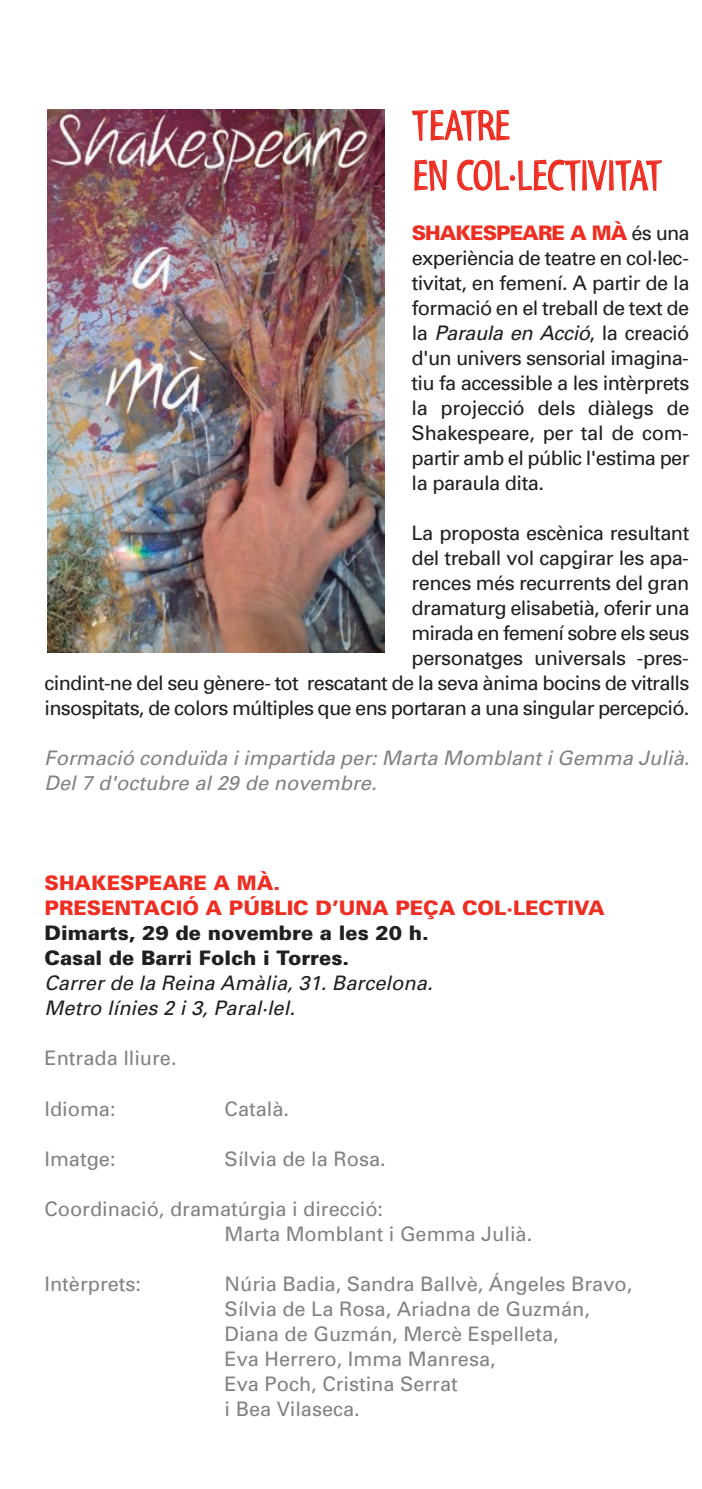
<style>
.page{position:relative;width:702px;height:1489px;background:#fff}
.page>*{position:absolute;margin:0;border:0;box-sizing:border-box;transform-origin:0 0}
.t1{font:42.5px/50px "Myriad Tilt";letter-spacing:-.005em;color:#ee2e22}
.t2{font:20px/25px "Univers";letter-spacing:-.03em;color:#231f20;text-align:justify}
.t3{font:20px/25px "Univers";color:#808285}
.t4{font:italic 20px/25px "Univers";letter-spacing:.005em;color:#808285}
.t5{font:italic 20px/25px "Univers";letter-spacing:.005em;color:#231f20}
.t6{font:900 20px/25px "Univers";color:#ee2e22}
.t7{font:900 20px/25px "Univers";color:#231f20}
.s1{font-weight:900;color:#ee2e22}
.s2{font-style:italic}
</style>
<div class="page">
<img style="left:48px;top:109px;width:336px;height:544px">
<h1 class="t1" style="left:412px;top:104px;width:251px">TEATRE<br>EN COL·LECTIVITAT</h1>
<p class="t2" style="left:411px;top:222px;width:279px"><span class="s1">SHAKESPEARE A MÀ</span> és una experiència de teatre en col·lec&shy;tivitat, en femení. A partir de la formació en el treball de text de la <span class="s2">Paraula en Acció</span>, la creació d'un univers sensorial imagina&shy;tiu fa accessible a les intèrprets la projecció dels diàlegs de Shakespeare, per tal de com&shy;partir amb el públic l'estima per la paraula dita.</p>
<p class="t2" style="left:45px;top:522px;width:646px;text-align:right">La proposta escènica resultant<br>del treball vol capgirar les apa-<br>rences més recurrents del gran<br>dramaturg elisabetià, oferir una<br>mirada en femení sobre els seus<br>personatges universals -pres-<br>cindint-ne del seu gènere- tot rescatant de la seva ànima bocins de vitralls insospitats, de colors múltiples que ens portaran a una singular percepció.</p>
<p class="t4" style="left:45px;top:747px;width:646px">Formació conduïda i impartida per: Marta Momblant i Gemma Julià.<br>Del 7 d'octubre al 29 de novembre.</p>
<p class="t6" style="left:45px;top:872px;width:562px">SHAKESPEARE A MÀ.<br>PRESENTACIÓ A PÚBLIC D’UNA PEÇA COL·LECTIVA</p>
<p class="t7" style="left:45px;top:922px;width:385px">Dimarts, 29 de novembre a les 20 h.<br>Casal de Barri Folch i Torres.</p>
<p class="t5" style="left:45px;top:972px;width:389px">Carrer de la Reina Amàlia, 31. Barcelona.<br>Metro línies 2 i 3, Paral·lel.</p>
<p class="t3" style="left:45px;top:1047px;width:134px">Entrada lliure.</p>
<p class="t3" style="left:45px;top:1097px;width:73px">Idioma:</p>
<p class="t3" style="left:225px;top:1097px;width:66px">Català.</p>
<p class="t3" style="left:45px;top:1147px;width:73px">Imatge:</p>
<p class="t3" style="left:225px;top:1147px;width:162px">Sílvia de la Rosa.</p>
<p class="t3" style="left:225px;top:1197px;width:309px;text-indent:-180px">Coordinació, dramatúrgia i direcció:<br>Marta Momblant i Gemma Julià.</p>
<p class="t3" style="left:45px;top:1272px;width:98px">Intèrprets:</p>
<p class="t3" style="left:225px;top:1272px;width:409px">Núria Badia, Sandra Ballvè, Ángeles Bravo,<br>Sílvia de La Rosa, Ariadna de Guzmán,<br>Diana de Guzmán, Mercè Espelleta,<br>Eva Herrero, Imma Manresa,<br>Eva Poch, Cristina Serrat<br>i Bea Vilaseca.</p>
</div>
